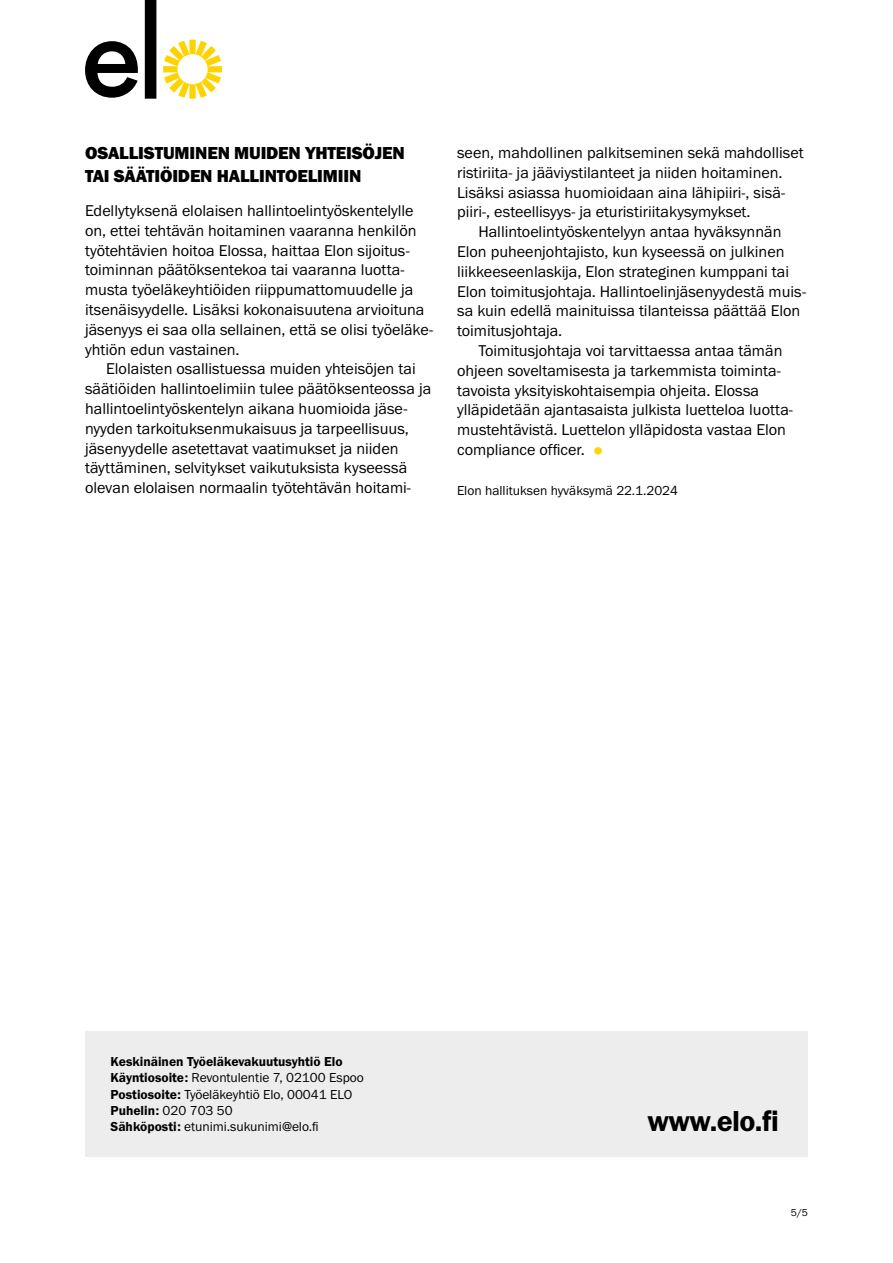
<style>
.page{position:relative;width:893px;height:1263px;background:#fff}
.page>*{position:absolute;margin:0;border:0;box-sizing:border-box;transform-origin:0 0}
.t1{font:30px "Franklin Gothic URW Dem";letter-spacing:-.02em;color:#000}
.t2{font:18px/22.5px "Franklin Gothic URW Hea";letter-spacing:-.01em;color:#000}
.t3{font:16.2px/19.8px "Franklin Gothic URW Boo";color:#000}
.t4{font:13.5px/16.2px "Franklin Gothic URW Boo";color:#000}
.t5{font:13.5px "Franklin Gothic URW Dem";color:#000}
.t6{font:10.5px "Franklin Gothic URW Boo";color:#000}
.s1{font-family:"Franklin Gothic URW Hea";font-size:27px;color:#ffd300}
.s2{font-family:"Franklin Gothic URW Dem"}
.s3{font-family:"Franklin Gothic URW Boo"}
</style>
<div class="page">
<svg style="left:163px;top:40px;width:59px;height:59px"></svg>
<svg style="left:85px;top:0;width:71px;height:99px"></svg>
<div style="left:85px;top:1031px;width:723px;height:126px;background:#ededed"></div>
<p class="t2" style="left:85px;top:141px;width:321px">OSALLISTUMINEN MUIDEN YHTEISÖJEN<br>TAI SÄÄTIÖIDEN HALLINTOELIMIIN</p>
<p class="t3" style="left:85px;top:200px;width:350px">Edellytyksenä elolaisen hallintoelintyöskentelylle on, ettei tehtävän hoitaminen vaaranna henkilön työtehtävien hoitoa Elossa, haittaa Elon sijoitus&shy;toiminnan päätöksentekoa tai vaaranna luotta&shy;musta työeläkeyhtiöiden riippumattomuudelle ja itsenäisyydelle. Lisäksi kokonaisuutena arvioituna jäsenyys ei saa olla sellainen, että se olisi työeläke&shy;yhtiön edun vastainen.</p>
<p class="t3" style="left:85px;top:359px;width:348px;text-indent:21px">Elolaisten osallistuessa muiden yhteisöjen tai säätiöiden hallintoelimiin tulee päätöksenteossa ja hallintoelintyöskentelyn aikana huomioida jäse&shy;nyyden tarkoituksenmukaisuus ja tarpeellisuus, jäsenyydelle asetettavat vaatimukset ja niiden täyttäminen, selvitykset vaikutuksista kyseessä olevan elolaisen normaalin työtehtävän hoitami-</p>
<p class="t3" style="left:457px;top:142px;width:348px">seen, mahdollinen palkitseminen sekä mahdolliset ristiriita- ja jääviystilanteet ja niiden hoitaminen.<br>Lisäksi asiassa huomioidaan aina lähipiiri-, sisä&shy;piiri-, esteellisyys- ja eturistiriitakysymykset.</p>
<p class="t3" style="left:457px;top:222px;width:350px;text-indent:21px">Hallintoelintyöskentelyyn antaa hyväksynnän Elon puheenjohtajisto, kun kyseessä on julkinen liikkeeseenlaskija, Elon strateginen kumppani tai Elon toimitusjohtaja. Hallintoelinjäsenyydestä muis&shy;sa kuin edellä mainituissa tilanteissa päättää Elon toimitusjohtaja.</p>
<p class="t3" style="left:457px;top:340px;width:337px;text-indent:21px">Toimitusjohtaja voi tarvittaessa antaa tämän ohjeen soveltamisesta ja tarkemmista toiminta&shy;tavoista yksityiskohtaisempia ohjeita. Elossa ylläpidetään ajantasaista julkista luetteloa luotta&shy;mustehtävistä. Luettelon ylläpidosta vastaa Elon compliance officer. <span class="s1">•</span></p>
<p class="t4" style="left:457px;top:482px;width:222px">Elon hallituksen hyväksymä 22.1.2024</p>
<p class="t5" style="left:111px;top:1053px;width:234px">Keskinäinen Työeläkevakuutusyhtiö Elo</p>
<p class="t4" style="left:111px;top:1069px;width:255px"><span class="s2">Käyntiosoite:</span> Revontulentie 7, 02100 Espoo<br><span class="s2">Postiosoite:</span> Työeläkeyhtiö Elo, 00041 ELO</p>
<p class="t5" style="left:111px;top:1102px;width:124px">Puhelin: <span class="s3">020 703 50</span></p>
<p class="t4" style="left:111px;top:1118px;width:210px"><span class="s2">Sähköposti:</span> etunimi.sukunimi@elo.fi</p>
<h1 class="t1" style="left:647px;top:1102px;width:133px">www.elo.fi</h1>
<p class="t6" style="left:791px;top:1205px;width:19px">5/5</p>
</div>
